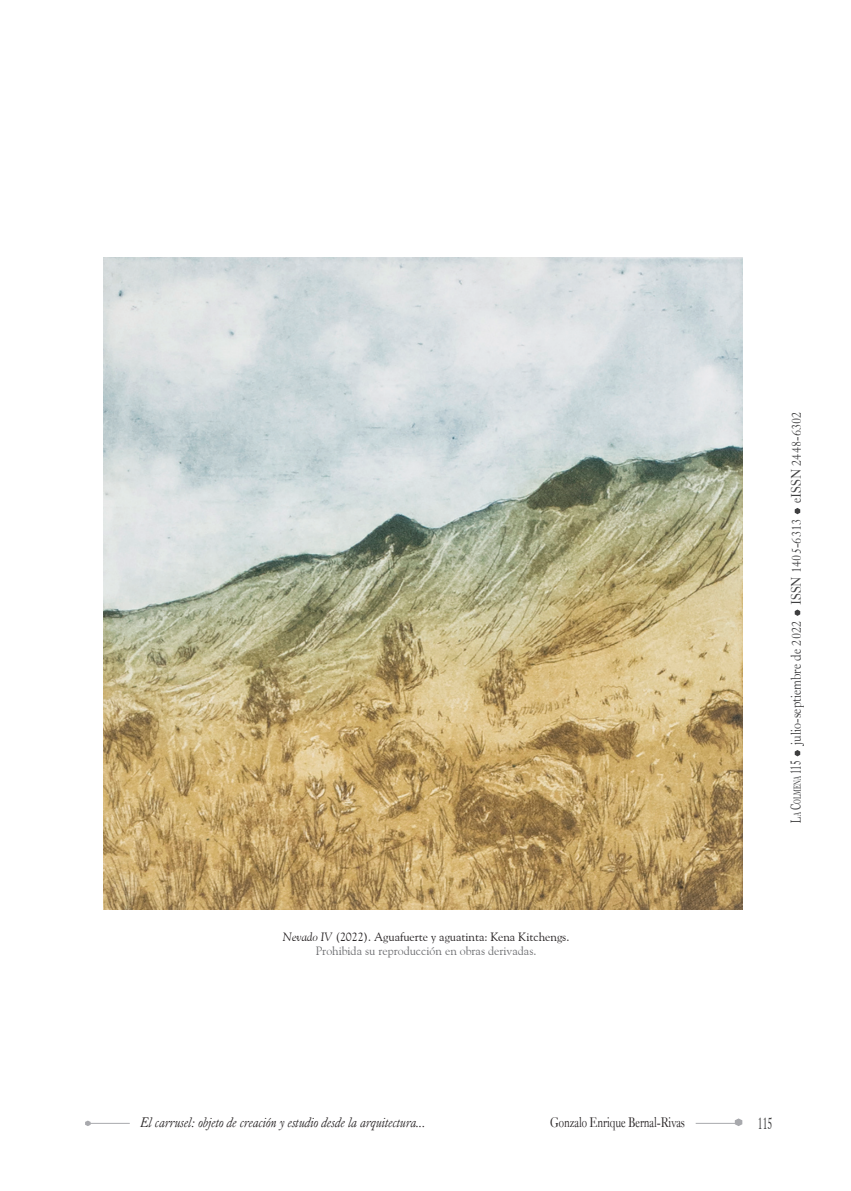
<style>
.page{position:relative;width:851px;height:1191px;background:#fff}
.page>*{position:absolute;margin:0;border:0;box-sizing:border-box;transform-origin:0 0}
.t1{font:16.5px "Dutch 766 BT Roman A";color:#3e3e3f;scale:.6 1}
.t2{font:15px "Caslon Old Face BT";color:#3e3e3f;scale:.9 1}
.t3{font:italic 15px "Caslon Old Face BT";color:#231f20;scale:.9 1}
.t4{font:15px "Caslon Old Face BT";letter-spacing:-.01em;color:#231f20;scale:.8 1}
.FICHA_TÉCNICA{font:12px "Goudy Old Style BT";color:#231f20}
.FICHA_TÉCNICA-2{font:12px "Goudy Old Style BT";color:#6c6d70}
.s1{font-style:italic}
.s2{font-family:"Dutch 766 BT Roman A"}
.s3{font-family:"Dutch 766 BT Roman A";font-size:10.5px}
</style>
<div class="page">
<svg style="left:85px;top:1120px;width:7px;height:6px"></svg>
<hr style="left:87px;top:1123px;width:43px;height:1px;background:#a8a9ad">
<svg style="left:733px;top:1118px;width:10px;height:8px"></svg>
<hr style="left:695px;top:1123px;width:43px;height:1px;background:#a8a9ad">
<svg style="left:794px;top:508px;width:6px;height:7px"></svg>
<svg style="left:794px;top:609px;width:6px;height:7px"></svg>
<svg style="left:794px;top:750px;width:6px;height:7px"></svg>
<img style="left:104px;top:257px;width:638px;height:653px">
<p class="FICHA_TÉCNICA" style="left:283px;top:929px;width:288px"><span class="s1">Nevado IV</span> (2022). Aguafuerte y aguatinta: Kena Kitchengs.</p>
<p class="FICHA_TÉCNICA-2" style="left:315px;top:943px;width:222px">Prohibida su reproducción en obras derivadas.</p>
<p class="t2" style="left:787px;top:822px;width:458px;rotate:-90deg"><span class="s2">L</span><span class="s3">a</span> <span class="s2">C</span><span class="s3">olmena</span> <span class="s2">115</span> julio-septiembre de 2022 ISSN 1405-6313 eISSN 2448-6302</p>
<p class="t3" style="left:140px;top:1113px;width:319px">El carrusel: objeto de creación y estudio desde la arquitectura...</p>
<p class="t4" style="left:550px;top:1113px;width:170px">Gonzalo Enrique Bernal-Rivas</p>
<p class="t1" style="left:757px;top:1113px;width:26px">115</p>
</div>
